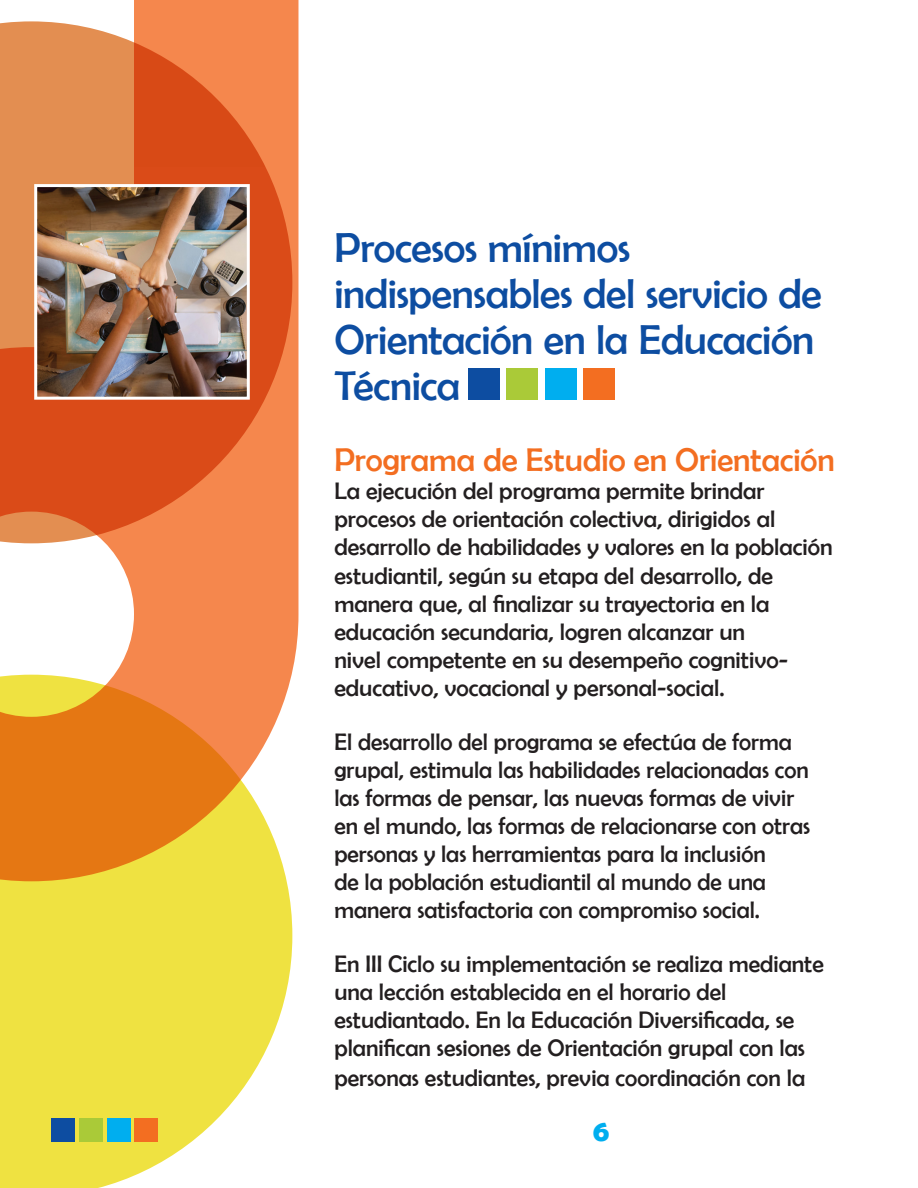
<style>
.page{position:relative;width:918px;height:1188px;background:#fff}
.page>*{position:absolute;margin:0;border:0;box-sizing:border-box;transform-origin:0 0}
.t1{font:42px/46px "Berlin Sans FB";letter-spacing:-.01em;color:#0d4da1}
.t2{font:33px "Berlin Sans FB";color:#f36e21}
.t3{font:700 30px "Berlin Sans FB Demi";color:#00aeef}
.t4{font:24px/28px "Berlin Sans FB";color:#231f20}
</style>
<div class="page">
<svg style="left:0;top:0;width:298px;height:947px;background:#ea8656"></svg>
<svg style="left:0;top:675px;width:292px;height:513px;background:#eec74d"></svg>
<img style="left:38px;top:188px;width:208px;height:208px">
<div style="left:34px;top:184px;width:216px;height:216px;border:3px solid #fff"></div>
<div style="left:135px;top:1118px;width:23px;height:24px;background:#f36e21"></div>
<div style="left:107px;top:1118px;width:23px;height:24px;background:#00aeef"></div>
<div style="left:79px;top:1118px;width:23px;height:24px;background:#aaca38"></div>
<div style="left:51px;top:1118px;width:23px;height:24px;background:#0d4da1"></div>
<div style="left:583px;top:368px;width:32px;height:32px;background:#f36e21"></div>
<div style="left:545px;top:368px;width:32px;height:32px;background:#00aeef"></div>
<div style="left:506px;top:368px;width:32px;height:32px;background:#aaca38"></div>
<div style="left:468px;top:368px;width:32px;height:32px;background:#0d4da1"></div>
<h1 class="t1" style="left:334px;top:224px;width:489px">Procesos mínimos indispensables del servicio de<br>Orientación en la Educación<br>Técnica</h1>
<h2 class="t2" style="left:334px;top:442px;width:502px">Programa de Estudio en Orientación</h2>
<p class="t4" style="left:334px;top:477px;width:500px">La ejecución del programa permite brindar procesos de orientación colectiva, dirigidos al desarrollo de habilidades y valores en la población estudiantil, según su etapa del desarrollo, de manera que, al finalizar su trayectoria en la educación secundaria, logren alcanzar un<br>nivel competente en su desempeño cognitivo&shy;educativo, vocacional y personal-social.</p>
<p class="t4" style="left:334px;top:727px;width:477px">El desarrollo del programa se efectúa de forma grupal, estimula las habilidades relacionadas con las formas de pensar, las nuevas formas de vivir en el mundo, las formas de relacionarse con otras personas y las herramientas para la inclusión<br>de la población estudiantil al mundo de una manera satisfactoria con compromiso social.</p>
<p class="t4" style="left:334px;top:949px;width:491px;line-height:28.5px">En III Ciclo su implementación se realiza mediante una lección establecida en el horario del estudiantado. En la Educación Diversificada, se planifican sesiones de Orientación grupal con las personas estudiantes, previa coordinación con la</p>
<p class="t3" style="left:593px;top:1114px;width:18px">6</p>
</div>
